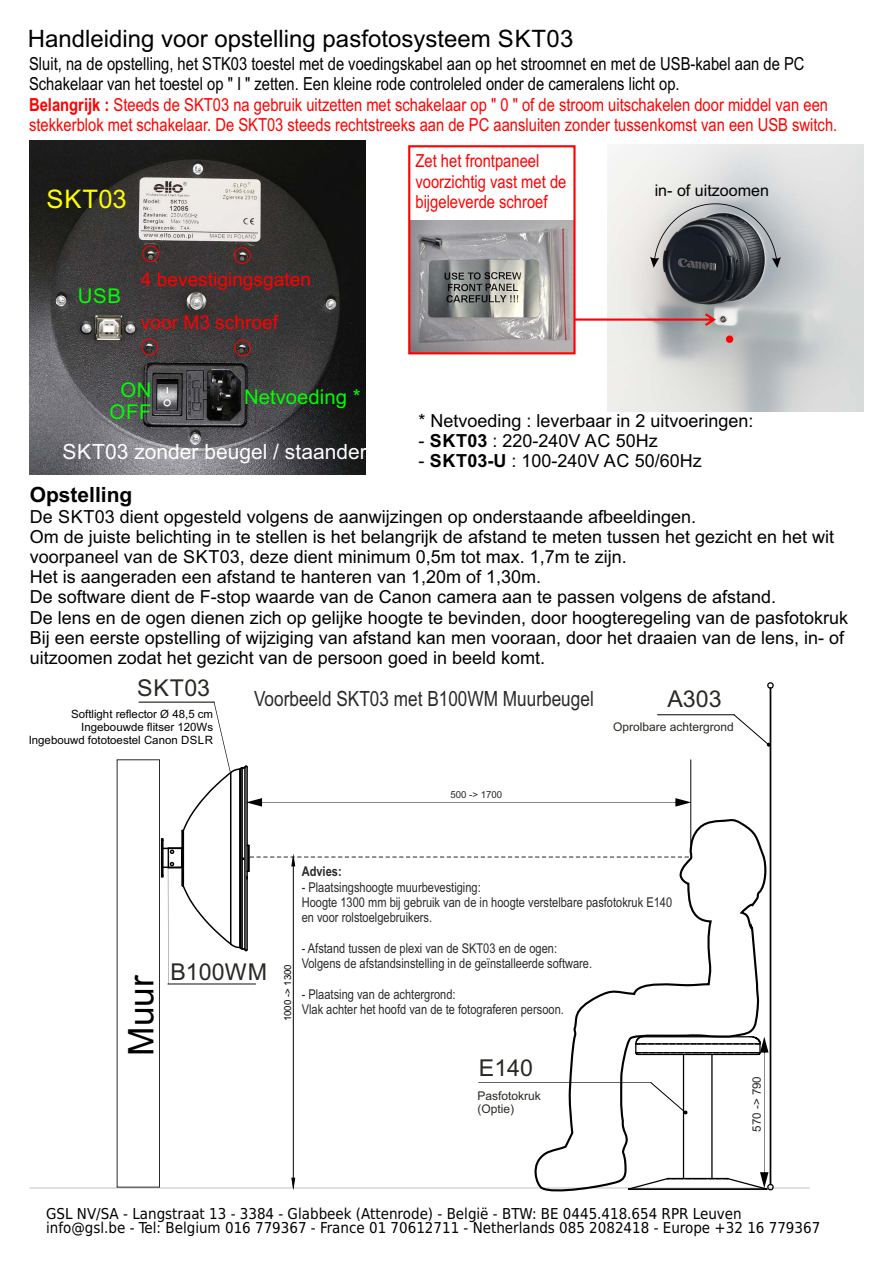
<style>
.page{position:relative;width:893px;height:1263px;background:#fff}
.page>*{position:absolute;margin:0;border:0;box-sizing:border-box;transform-origin:0 0}
.t1{font:35.25px "Arial";color:#000}
.t2{font:25.65px "Arial";letter-spacing:.025em;color:#ff0}
.t3{font:24px "Arial";color:#000}
.t4{font:23.25px "Arial";color:#2a2823}
.t5{font:21px "Arial Narrow";color:#2b2a29}
.t6{font:21px "Arial";color:#fff}
.t7{font:700 21px "Arial";color:#000}
.t8{font:20.4px/22.6px "Arial";color:#0f0;text-align:center}
.t9{font:19.2px "Arial";color:#f00}
.t10{font:18px/20.1px "Arial";color:#000}
.t11{font:18px/20.4px "Arial Narrow";color:#f00}
.t12{font:16.05px "Arial";color:#000}
.t13{font:15px/13.5px "DejaVu Sans Condensed";color:#000}
.t14{font:13.5px/15.3px "Arial Narrow";color:#2b2a29}
.t15{font:700 13.5px "Arial Narrow";color:#2b2a29}
.t16{font:12px/13.4px "Arial";color:#2a2823}
.t17{font:11.55px "Arial";color:#272623}
.t18{font:11.4px/12.8px "Arial";color:#000;text-align:right}
.t19{font:9.6px "Arial";color:#000}
.t20{font:9.6px "Arial";color:#2a2823}
.s1{color:#000}
.s2{font-weight:700}
</style>
<div class="page">
<img style="left:30px;top:140px;width:336px;height:334px">
<div style="left:142px;top:245px;width:17px;height:17px;border:1px solid #f00;border-radius:50%"></div>
<div style="left:234px;top:247px;width:17px;height:17px;border:1px solid #f00;border-radius:50%"></div>
<div style="left:141px;top:339px;width:17px;height:16px;border:1px solid #f00;border-radius:50%"></div>
<div style="left:234px;top:339px;width:17px;height:17px;border:1px solid #f00;border-radius:50%"></div>
<img style="left:607px;top:145px;width:256px;height:267px">
<div style="left:726px;top:335px;width:7px;height:8px;background:#f00;border-radius:50%"></div>
<hr style="left:30px;top:1187px;width:779px;height:1px;background:#c0c0c0">
<svg style="left:767px;top:682px;width:7px;height:8px"></svg>
<hr style="left:770px;top:688px;width:1px;height:496px;background:#000">
<hr style="left:139px;top:702px;width:75px;height:1px;background:#000">
<svg style="left:161px;top:700px;width:613px;height:491px"></svg>
<div style="left:168px;top:847px;width:15px;height:21px;border:1px solid #000"></div>
<div style="left:117px;top:759px;width:43px;height:428px;border:1px solid #2b2a29"></div>
<img style="left:411px;top:220px;width:162px;height:131px">
<div style="left:408px;top:145px;width:168px;height:209px;border:2px solid #f00"></div>
<svg style="left:574px;top:313px;width:142px;height:13px"></svg>
<svg style="left:650px;top:203px;width:131px;height:65px;background:#77797d"></svg>
<h3 class="t3" style="left:28px;top:30px;width:547px">Handleiding voor opstelling pasfotosysteem SKT03</h3>
<p class="t11" style="left:29px;top:55px;width:810px"><span class="s1">Sluit, na de opstelling, het STK03 toestel met de voedingskabel aan op het stroomnet en met de USB-kabel aan de PC Schakelaar van het toestel op " I " zetten. Een kleine rode controleled onder de cameralens licht op.<br></span><span class="s2">Belangrijk :</span> Steeds de SKT03 na gebruik uitzetten met schakelaar op " 0 " of de stroom uitschakelen door middel van een stekkerblok met schakelaar. De SKT03 steeds rechtstreeks aan de PC aansluiten zonder tussenkomst van een USB switch.</p>
<h2 class="t2" style="left:46px;top:189px;width:82px">SKT03</h2>
<p class="t8" style="left:78px;top:286px;width:45px">USB</p>
<p class="t9" style="left:141px;top:272px;width:172px">4 bevestigingsgaten</p>
<p class="t9" style="left:141px;top:315px;width:139px">voor M3 schroef</p>
<p class="t8" style="left:109px;top:380px;width:44px">ON<br>OFF</p>
<p class="t8" style="left:244px;top:387px;width:118px">Netvoeding *</p>
<p class="t6" style="left:63px;top:443px;width:306px">SKT03 zonder beugel / staander</p>
<p class="t11" style="left:415px;top:152px;width:152px">Zet het frontpaneel voorzichtig vast met de bijgeleverde schroef</p>
<p class="t12" style="left:655px;top:184px;width:116px">in- of uitzoomen</p>
<p class="t10" style="left:418px;top:412px;width:337px">* Netvoeding : leverbaar in 2 uitvoeringen:</p>
<p class="t10" style="left:418px;top:432px;width:241px">- <span class="s2">SKT03</span> : 220-240V AC 50Hz</p>
<p class="t10" style="left:418px;top:453px;width:285px">- <span class="s2">SKT03-U</span> : 100-240V AC 50/60Hz</p>
<p class="t7" style="left:30px;top:487px;width:104px">Opstelling</p>
<p class="t10" style="left:30px;top:508px;width:820px">De SKT03 dient opgesteld volgens de aanwijzingen op onderstaande afbeeldingen.<br>Om de juiste belichting in te stellen is het belangrijk de afstand te meten tussen het gezicht en het wit voorpaneel van de SKT03, deze dient minimum 0,5m tot max. 1,7m te zijn.<br>Het is aangeraden een afstand te hanteren van 1,20m of 1,30m.<br>De software dient de F-stop waarde van de Canon camera aan te passen volgens de afstand.<br>De lens en de ogen dienen zich op gelijke hoogte te bevinden, door hoogteregeling van de pasfotokruk Bij een eerste opstelling of wijziging van afstand kan men vooraan, door het draaien van de lens, in- of uitzoomen zodat het gezicht van de persoon goed in beeld komt.</p>
<p class="t4" style="left:137px;top:679px;width:74px">SKT03</p>
<p class="t18" style="left:29px;top:709px;width:186px">Softlight reflector Ø 48,5 cm<br>Ingebouwde flitser 120Ws<br>Ingebouwd fototoestel Canon DSLR</p>
<p class="t5" style="left:254px;top:690px;width:341px">Voorbeeld SKT03 met B100WM Muurbeugel</p>
<p class="t4" style="left:667px;top:690px;width:56px">A303</p>
<p class="t16" style="left:613px;top:721px;width:122px">Oprolbare achtergrond</p>
<p class="t20" style="left:450px;top:791px;width:53px">500 -&gt; 1700</p>
<h1 class="t1" style="left:128px;top:1056px;width:82px;rotate:-90deg">Muur</h1>
<p class="t4" style="left:170px;top:963px;width:98px">B100WM</p>
<p class="t19" style="left:284px;top:1021px;width:59px;rotate:-90deg">1000 -&gt; 1300</p>
<p class="t15" style="left:302px;top:866px;width:41px">Advies:</p>
<p class="t14" style="left:302px;top:880px;width:372px">- Plaatsingshoogte muurbevestiging:<br>Hoogte 1300 mm bij gebruik van de in hoogte verstelbare pasfotokruk E140 en voor rolstoelgebruikers.</p>
<p class="t14" style="left:302px;top:941px;width:292px">- Afstand tussen de plexi van de SKT03 en de ogen:<br>Volgens de afstandsinstelling in de geïnstalleerde software.</p>
<p class="t14" style="left:302px;top:987px;width:264px">- Plaatsing van de achtergrond:<br>Vlak achter het hoofd van de te fotograferen persoon.</p>
<p class="t4" style="left:479px;top:1059px;width:56px">E140</p>
<p class="t16" style="left:478px;top:1090px;width:65px">Pasfotokruk (Optie)</p>
<p class="t17" style="left:752px;top:1132px;width:57px;rotate:-90deg">570 -&gt; 790</p>
<p class="t13" style="left:46px;top:1208px;width:776px">GSL NV/SA - Langstraat 13 - 3384 - Glabbeek (Attenrode) - België - BTW: BE 0445.418.654 RPR Leuven info@gsl.be - Tel: Belgium 016 779367 - France 01 70612711 - Netherlands 085 2082418 - Europe +32 16 779367</p>
</div>
